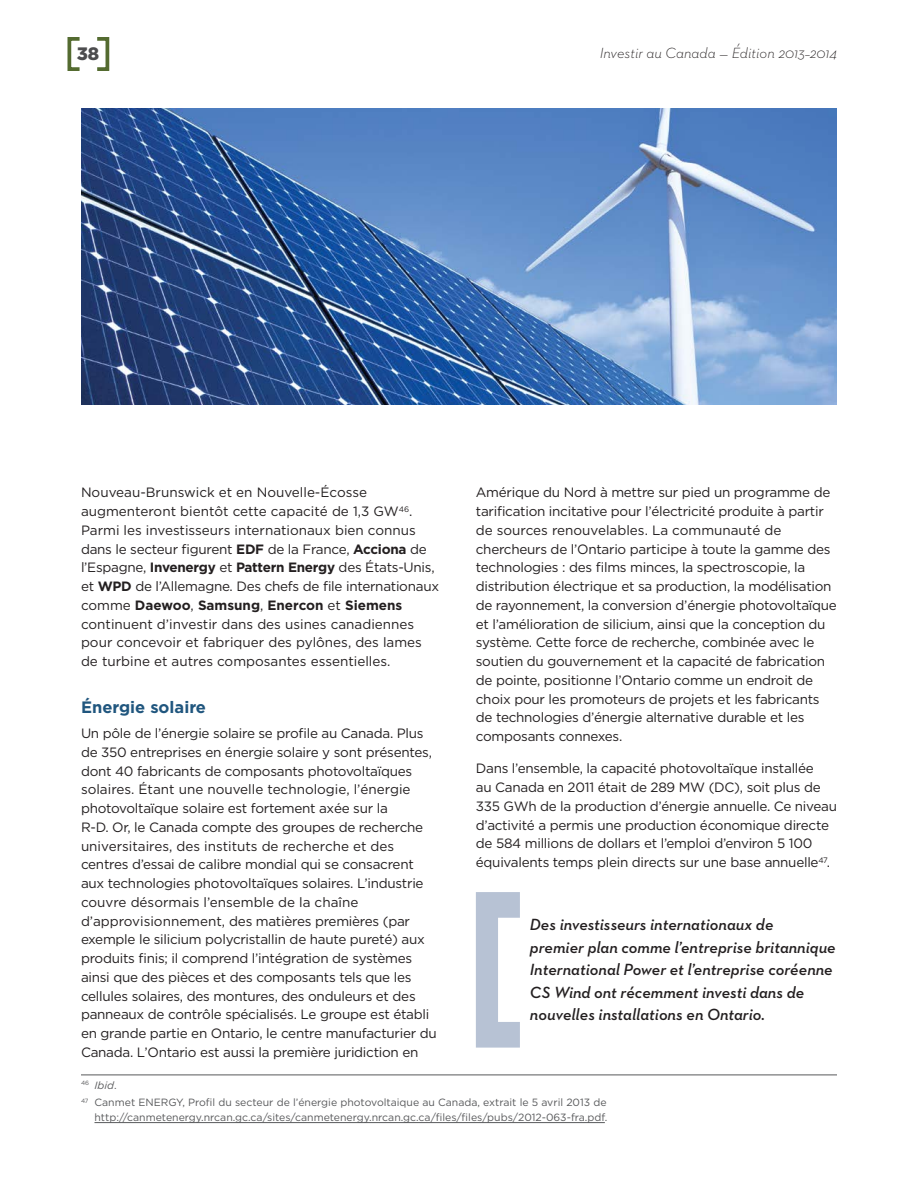
<style>
.page{position:relative;width:918px;height:1188px;background:#fff}
.page>*{position:absolute;margin:0;border:0;box-sizing:border-box;transform-origin:0 0}
.t1{font:900 18px "Gotham";color:#4d4d4f}
.Body_-_Quote_No2{font:italic 600 16.5px/22.5px "Neutraface 2 Text";color:#231f20}
.t2{font:700 16.5px "Gotham";color:#20567e}
.t3{font:italic 300 15px "Neutraface 2 Text";color:#231f20}
.Body{font:13.5px/18.8px "Gotham";letter-spacing:-.02em;color:#231f20}
.Body-2{font:13.5px/18.8px "Gotham";color:#231f20}
.Body-3{font:10.5px/15px "Gotham";color:#58595b;text-align:right}
.Body-4{font:italic 10.5px "Gotham";color:#58595b}
.s1{font-weight:700}
.s2{font-style:normal}
</style>
<div class="page">
<div style="left:95px;top:37px;width:14px;height:34px;border:4px solid #546b30"></div>
<div style="left:67px;top:37px;width:14px;height:34px;border:4px solid #546b30"></div>
<hr style="left:81px;top:1075px;width:756px;height:1px;background:#58595b">
<hr style="left:94px;top:1122px;width:511px;height:1px;background:#58595b">
<svg style="left:476px;top:892px;width:44px;height:156px"></svg>
<img style="left:81px;top:108px;width:756px;height:297px">
<h1 class="t1" style="left:77px;top:43px;width:24px">38</h1>
<p class="t3" style="left:600px;top:44px;width:239px">Investir au Canada — Édition 2013–2014</p>
<p class="Body-2" style="left:81px;top:483px;width:360px">Nouveau-Brunswick et en Nouvelle-Écosse augmenteront bientôt cette capacité de 1,3 GW<sup>46</sup>.<br>Parmi les investisseurs internationaux bien connus dans le secteur figurent <span class="s1">EDF</span> de la France, <span class="s1">Acciona</span> de l’Espagne, <span class="s1">Invenergy</span> et <span class="s1">Pattern Energy</span> des États-Unis, et <span class="s1">WPD</span> de l’Allemagne. Des chefs de file internationaux comme <span class="s1">Daewoo</span>, <span class="s1">Samsung</span>, <span class="s1">Enercon</span> et <span class="s1">Siemens </span>continuent d’investir dans des usines canadiennes pour concevoir et fabriquer des pylônes, des lames de turbine et autres composantes essentielles.</p>
<h5 class="t2" style="left:81px;top:697px;width:127px">Énergie solaire</h5>
<p class="Body" style="left:81px;top:724px;width:357px">Un pôle de l’énergie solaire se profile au Canada. Plus de 350 entreprises en énergie solaire y sont présentes, dont 40 fabricants de composants photovoltaïques solaires. Étant une nouvelle technologie, l’énergie photovoltaïque solaire est fortement axée sur la<br>R-D. Or, le Canada compte des groupes de recherche universitaires, des instituts de recherche et des centres d’essai de calibre mondial qui se consacrent aux technologies photovoltaïques solaires. L’industrie couvre désormais l’ensemble de la chaîne d’approvisionnement, des matières premières (par exemple le silicium polycristallin de haute pureté) aux produits finis; il comprend l’intégration de systèmes ainsi que des pièces et des composants tels que les cellules solaires, des montures, des onduleurs et des panneaux de contrôle spécialisés. Le groupe est établi en grande partie en Ontario, le centre manufacturier du Canada. L’Ontario est aussi la première juridiction en</p>
<p class="Body" style="left:476px;top:483px;width:363px">Amérique du Nord à mettre sur pied un programme de tarification incitative pour l’électricité produite à partir de sources renouvelables. La communauté de chercheurs de l’Ontario participe à toute la gamme des technologies : des films minces, la spectroscopie, la distribution électrique et sa production, la modélisation de rayonnement, la conversion d’énergie photovoltaïque et l’amélioration de silicium, ainsi que la conception du système. Cette force de recherche, combinée avec le soutien du gouvernement et la capacité de fabrication de pointe, positionne l’Ontario comme un endroit de choix pour les promoteurs de projets et les fabricants de technologies d’énergie alternative durable et les composants connexes.</p>
<p class="Body" style="left:476px;top:759px;width:363px">Dans l’ensemble, la capacité photovoltaïque installée<br>au Canada en 2011 était de 289 MW (DC), soit plus de 335 GWh de la production d’énergie annuelle. Ce niveau d’activité a permis une production économique directe de 584 millions de dollars et l’emploi d’environ 5 100 équivalents temps plein directs sur une base annuelle<sup>47</sup>.</p>
<p class="Body_-_Quote_No2" style="left:530px;top:913px;width:307px">Des investisseurs internationaux de<br>premier plan comme l’entreprise britannique International Power et l’entreprise coréenne CS Wind ont récemment investi dans de nouvelles installations en Ontario.</p>
<p class="Body-4" style="left:81px;top:1079px;width:37px"><sup>46</sup> Ibid<span class="s2">.</span></p>
<p class="Body-3" style="left:81px;top:1095px;width:528px"><sup>47</sup> Canmet ENERGY, Profil du secteur de l’énergie photovoltaique au Canada, extrait le 5 avril 2013 de http://canmetenergy.nrcan.gc.ca/sites/canmetenergy.nrcan.gc.ca/files/files/pubs/2012-063-fra.pdf.</p>
</div>
